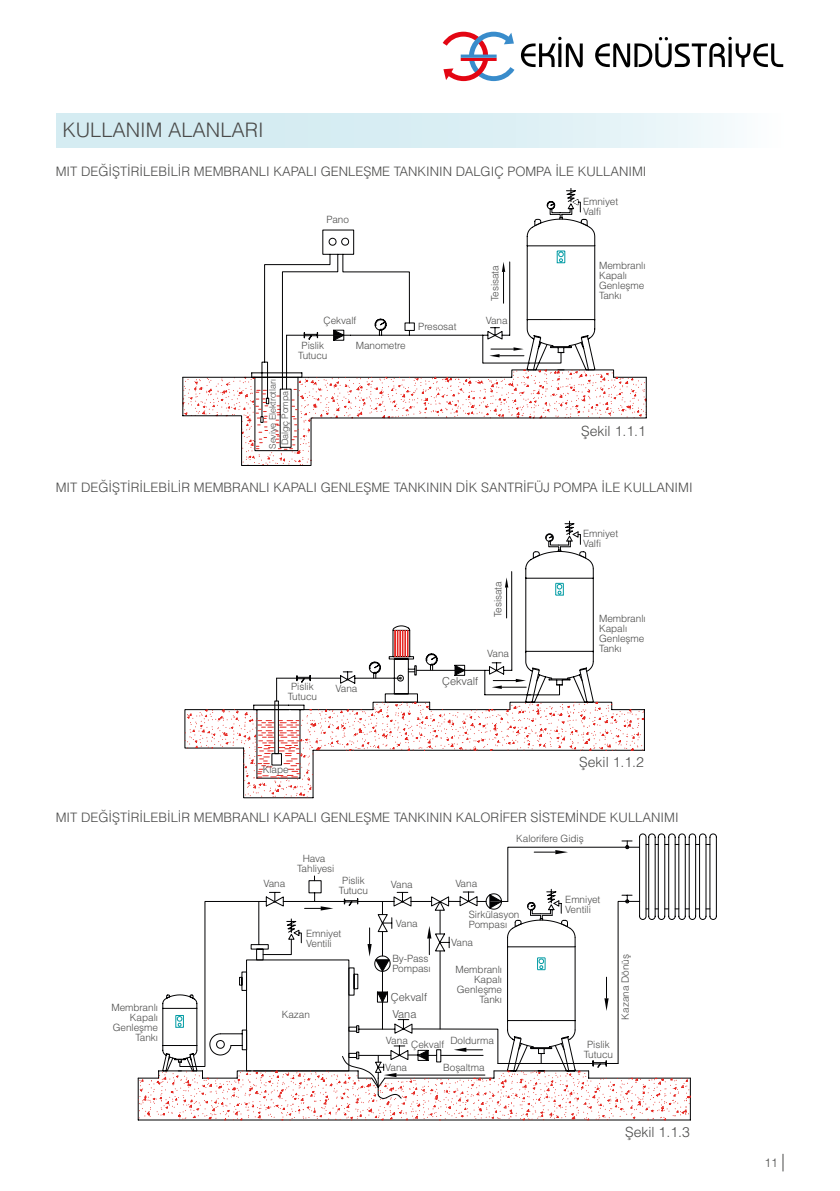
<style>
.page{position:relative;width:840px;height:1191px;background:#fff}
.page>*{position:absolute;margin:0;border:0;box-sizing:border-box;transform-origin:0 0}
.t1{font:20px "Helvetica Light Normal Tr";color:#4a4a49}
.t2{font:14px "Helvetica Light Normal Tr";color:#4a4a49}
.t3{font:13px "Helvetica Light Normal Tr";color:#4a4a49}
.t4{font:12px "Helvetica Light Normal Tr";color:#4a4a49}
.t5{font:11px "Helvetica Light Normal Tr";letter-spacing:-.005em;color:#4a4a49}
.t6{font:10px/10px "Helvetica Light Normal Tr";letter-spacing:-.005em;color:#4a4a49}
.t7{font:9px "Helvetica Light Normal Tr";letter-spacing:-.005em;color:#4a4a49}
</style>
<div class="page">
<svg style="left:442px;top:32px;width:72px;height:49px"></svg>
<svg style="left:520px;top:37px;width:62px;height:30px"></svg>
<svg style="left:595px;top:37px;width:187px;height:30px"></svg>
<svg style="left:782px;top:1153px;width:1px;height:18px"></svg>
<svg style="left:182px;top:199px;width:464px;height:267px"></svg>
<svg style="left:185px;top:529px;width:459px;height:269px"></svg>
<div style="left:57px;top:113px;width:725px;height:34px;background:linear-gradient(to right,#cde8ef,#eff8fa)"></div>
<svg style="left:138px;top:834px;width:577px;height:286px"></svg>
<h1 class="t1" style="left:62px;top:117px;width:203px">KULLANIM ALANLARI</h1>
<h3 class="t3" style="left:56px;top:163px;width:592px">MIT DEĞİŞTİRİLEBİLİR MEMBRANLI KAPALI GENLEŞME TANKININ DALGIÇ POMPA İLE KULLANIMI</h3>
<p class="t6" style="left:326px;top:215px;width:24px">Pano</p>
<p class="t6" style="left:323px;top:315px;width:34px">Çekvalf</p>
<p class="t6" style="left:298px;top:340px;width:31px;text-align:center">Pislik<br>Tutucu</p>
<p class="t6" style="left:355px;top:340px;width:51px">Manometre</p>
<p class="t7" style="left:267px;top:449px;width:71px;rotate:-90deg">Seviye Elektrotları</p>
<p class="t7" style="left:279px;top:445px;width:56px;rotate:-90deg">Dalgıç Pompa</p>
<p class="t6" style="left:418px;top:321px;width:40px">Presosat</p>
<p class="t6" style="left:582px;top:196px;width:37px">Emniyet<br>Valfi</p>
<p class="t6" style="left:489px;top:301px;width:37px;rotate:-90deg">Tesisata</p>
<p class="t6" style="left:598px;top:260px;width:48px">Membranlı<br>Kapalı<br>Genleşme<br>Tankı</p>
<p class="t6" style="left:485px;top:315px;width:23px">Vana</p>
<h2 class="t2" style="left:581px;top:422px;width:66px">Şekil 1.1.1</h2>
<h3 class="t3" style="left:56px;top:479px;width:638px">MIT DEĞİŞTİRİLEBİLİR MEMBRANLI KAPALI GENLEŞME TANKININ DİK SANTRİFÜJ POMPA İLE KULLANIMI</h3>
<p class="t6" style="left:287px;top:681px;width:31px;text-align:center">Pislik<br>Tutucu</p>
<p class="t6" style="left:335px;top:683px;width:23px">Vana</p>
<p class="t6" style="left:262px;top:764px;width:27px">Klape</p>
<p class="t6" style="left:492px;top:617px;width:37px;rotate:-90deg">Tesisata</p>
<p class="t5" style="left:442px;top:674px;width:38px">Çekvalf</p>
<p class="t6" style="left:487px;top:648px;width:23px">Vana</p>
<p class="t6" style="left:582px;top:528px;width:37px">Emniyet<br>Valfi</p>
<p class="t6" style="left:598px;top:613px;width:48px">Membranlı<br>Kapalı<br>Genleşme<br>Tankı</p>
<h2 class="t2" style="left:579px;top:753px;width:66px">Şekil 1.1.2</h2>
<h3 class="t3" style="left:56px;top:809px;width:624px">MIT DEĞİŞTİRİLEBİLİR MEMBRANLI KAPALI GENLEŞME TANKININ KALORİFER SİSTEMİNDE KULLANIMI</h3>
<p class="t6" style="left:111px;top:1002px;width:48px;text-align:right">Membranlı<br>Kapalı<br>Genleşme<br>Tankı</p>
<p class="t6" style="left:297px;top:853px;width:39px;text-align:center">Hava<br>Tahliyesi</p>
<p class="t6" style="left:339px;top:875px;width:31px;text-align:center">Pislik<br>Tutucu</p>
<p class="t6" style="left:263px;top:878px;width:23px">Vana</p>
<p class="t6" style="left:391px;top:879px;width:23px">Vana</p>
<p class="t6" style="left:395px;top:918px;width:23px">Vana</p>
<p class="t6" style="left:306px;top:928px;width:37px">Emniyet<br>Ventili</p>
<p class="t6" style="left:392px;top:953px;width:40px">By-Pass<br>Pompası</p>
<p class="t5" style="left:391px;top:989px;width:38px">Çekvalf</p>
<p class="t6" style="left:455px;top:878px;width:23px">Vana</p>
<p class="t6" style="left:516px;top:833px;width:69px">Kalorifere Gidiş</p>
<p class="t6" style="left:468px;top:909px;width:52px">Sirkülasyon<br>Pompası</p>
<p class="t6" style="left:451px;top:937px;width:23px">Vana</p>
<p class="t6" style="left:455px;top:964px;width:48px;text-align:right">Membranlı<br>Kapalı<br>Genleşme<br>Tankı</p>
<p class="t6" style="left:565px;top:894px;width:37px">Emniyet<br>Ventili</p>
<p class="t6" style="left:281px;top:1009px;width:30px">Kazan</p>
<p class="t5" style="left:392px;top:1006px;width:26px">Vana</p>
<p class="t6" style="left:386px;top:1034px;width:109px">Vana Çekvalf Doldurma</p>
<p class="t6" style="left:385px;top:1062px;width:23px">Vana</p>
<p class="t6" style="left:443px;top:1062px;width:43px">Boşaltma</p>
<p class="t6" style="left:583px;top:1039px;width:31px;text-align:center">Pislik<br>Tutucu</p>
<p class="t6" style="left:619px;top:1019px;width:67px;rotate:-90deg">Kazana Dönüş</p>
<h2 class="t2" style="left:624px;top:1123px;width:66px">Şekil 1.1.3</h2>
<p class="t4" style="left:764px;top:1155px;width:15px">11</p>
</div>
